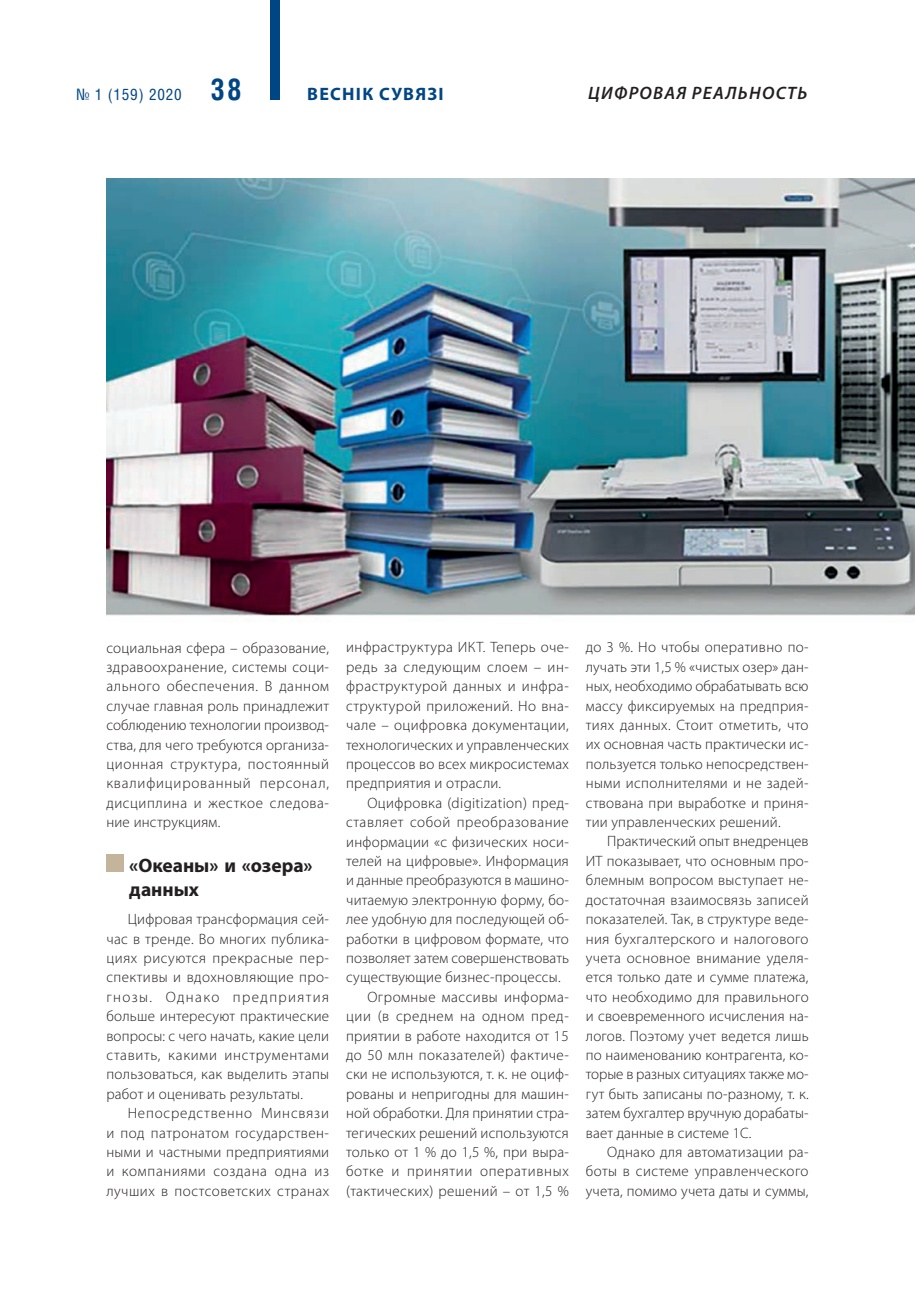
<style>
.page{position:relative;width:915px;height:1306px;background:#fff}
.page>*{position:absolute;margin:0;border:0;box-sizing:border-box;transform-origin:0 0}
._000_Podzagolovok_Ne{font:700 19.5px/24px "Myriad Pro";color:#231f20}
.t1{font:italic 600 18px "Myriad Pro";letter-spacing:.07em;color:#231f20}
.t2{font:700 18px "Myriad Pro";letter-spacing:.07em;color:#004684}
.t3{font:15.75px "Helios Cond C";letter-spacing:.05em;color:#004684}
._000_Text_OSNOV{font:300 15px/19.4px "Myriad Pro";letter-spacing:.015em;color:#231f20;text-align:justify}
.s1{font-weight:700;font-size:30px}
</style>
<div class="page">
<div style="left:269px;top:0;width:10px;height:100px;background:#004684"></div>
<img style="left:106px;top:179px;width:808px;height:441px">
<div style="left:106px;top:854px;width:17px;height:17px;background:#c3b49b"></div>
<p class="t3" style="left:76px;top:85px;width:167px">№ 1 (159) 2020 <span class="s1">38</span></p>
<p class="t2" style="left:307px;top:82px;width:138px">ВЕСНIК СУВЯЗI</p>
<p class="t1" style="left:588px;top:82px;width:220px">ЦИФРОВАЯ РЕАЛЬНОСТЬ</p>
<p class="_000_Text_OSNOV" style="left:106px;top:637px;width:224px">социальная сфера – образование, здравоохранение, системы соци&shy;ального обеспечения. В данном случае главная роль принадлежит соблюдению технологии производ&shy;ства, для чего требуются организа&shy;ционная структура, постоянный квалифицированный персонал, дисциплина и жесткое следова&shy;ние инструкциям.</p>
<p class="_000_Podzagolovok_Ne" style="left:129px;top:852px;width:185px">«Океаны» и «озера» данных</p>
<p class="_000_Text_OSNOV" style="left:106px;top:909px;width:224px;text-indent:21px">Цифровая трансформация сей&shy;час в тренде. Во многих публика&shy;циях рисуются прекрасные пер&shy;спективы и вдохновляющие про&shy;гнозы. Однако предприятия больше интересуют практические вопросы: с чего начать, какие цели ставить, какими инструментами пользоваться, как выделить этапы работ и оценивать результаты.</p>
<p class="_000_Text_OSNOV" style="left:106px;top:1103px;width:224px;text-indent:21px">Непосредственно Минсвязи и под патронатом государствен&shy;ными и частными предприятиями и компаниями создана одна из лучших в постсоветских странах</p>
<p class="_000_Text_OSNOV" style="left:346px;top:637px;width:224px">инфраструктура ИКТ. Теперь оче&shy;редь за следующим слоем – ин&shy;фраструктурой данных и инфра&shy;структурой приложений. Но вна&shy;чале – оцифровка документации, технологических и управленческих процессов во всех микросистемах предприятия и отрасли.</p>
<p class="_000_Text_OSNOV" style="left:346px;top:793px;width:224px;text-indent:21px">Оцифровка (digitization) пред&shy;ставляет собой преобразование информации «с физических носи&shy;телей на цифровые». Информация и данные преобразуются в машино&shy;читаемую электронную форму, бо&shy;лее удобную для последующей об&shy;работки в цифровом формате, что позволяет затем совершенствовать существующие бизнес-процессы.</p>
<p class="_000_Text_OSNOV" style="left:346px;top:986px;width:224px;text-indent:21px">Огромные массивы информа&shy;ции (в среднем на одном пред&shy;приятии в работе находится от 15 до 50 млн показателей) фактиче&shy;ски не используются, т. к. не оциф&shy;рованы и непригодны для машин&shy;ной обработки. Для принятии стра&shy;тегических решений используются только от 1 % до 1,5 %, при выра&shy;ботке и принятии оперативных (тактических) решений – от 1,5 %</p>
<p class="_000_Text_OSNOV" style="left:585px;top:637px;width:224px">до 3 %. Но чтобы оперативно по&shy;лучать эти 1,5 % «чистых озер» дан&shy;ных, необходимо обрабатывать всю массу фиксируемых на предприя&shy;тиях данных. Стоит отметить, что их основная часть практически ис&shy;пользуется только непосредствен&shy;ными исполнителями и не задей&shy;ствована при выработке и приня&shy;тии управленческих решений.</p>
<p class="_000_Text_OSNOV" style="left:585px;top:831px;width:224px;text-indent:21px">Практический опыт внедренцев ИТ показывает, что основным про&shy;блемным вопросом выступает не&shy;достаточная взаимосвязь записей показателей. Так, в структуре веде&shy;ния бухгалтерского и налогового учета основное внимание уделя&shy;ется только дате и сумме платежа, что необходимо для правильного и своевременного исчисления на&shy;логов. Поэтому учет ведется лишь по наименованию контрагента, ко&shy;торые в разных ситуациях также мо&shy;гут быть записаны по-разному, т. к. затем бухгалтер вручную дорабаты&shy;вает данные в системе 1С.</p>
<p class="_000_Text_OSNOV" style="left:585px;top:1142px;width:224px;text-indent:21px">Однако для автоматизации ра&shy;боты в системе управленческого учета, помимо учета даты и суммы,</p>
</div>
